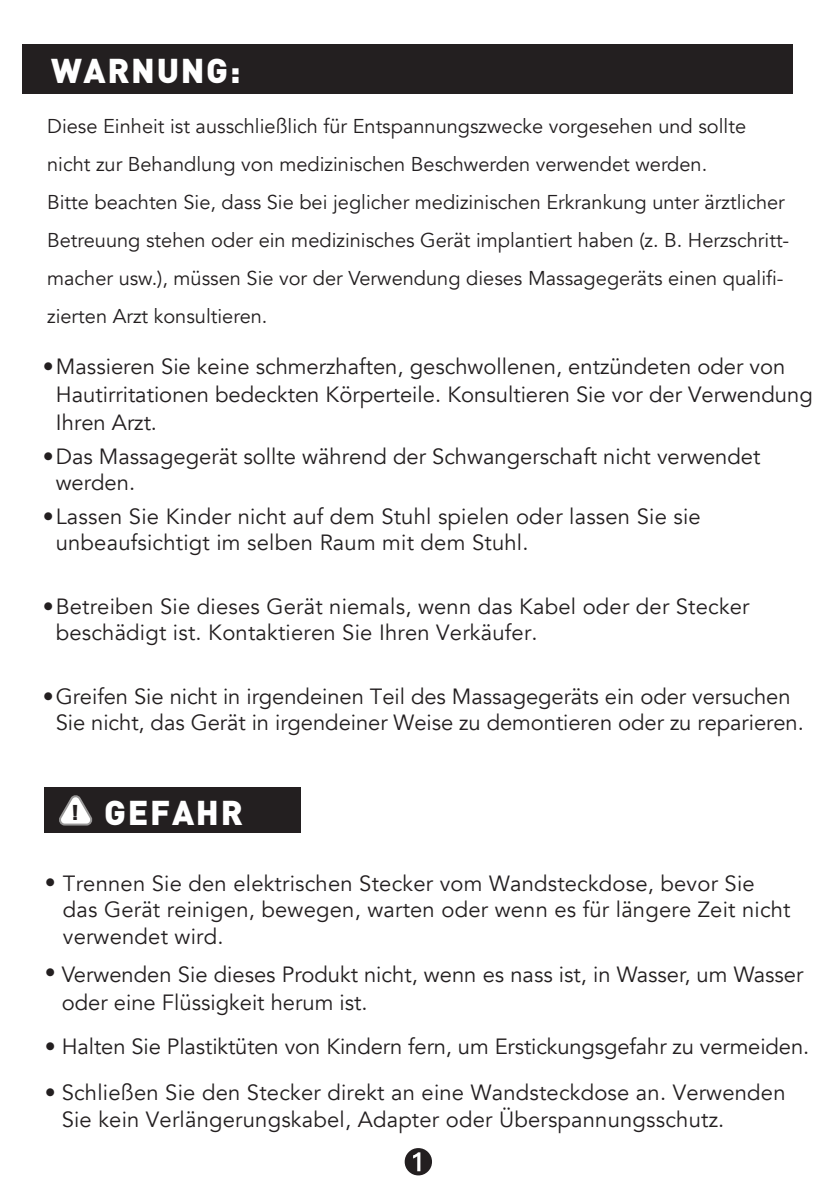
<style>
.page{position:relative;width:840px;height:1190px;background:#fff}
.page>*{position:absolute;margin:0;border:0;box-sizing:border-box;transform-origin:0 0}
.t1{font:900 34px "DIN";letter-spacing:.05em;color:#fff}
.t2{font:22px/26.4px "Avenir";color:#231f20}
.t3{font:20px/38px "Avenir";color:#231f20}
.s1{font-family:"Impact";font-weight:400;font-size:19px;color:#231f20}
</style>
<div class="page">
<div style="left:23px;top:45px;width:770px;height:49px;background:#231f20"></div>
<div style="left:45px;top:788px;width:256px;height:45px;background:#231f20"></div>
<svg style="left:59px;top:795px;width:33px;height:31px"></svg>
<svg style="left:405px;top:1148px;width:27px;height:27px"></svg>
<h1 class="t1" style="left:51px;top:48px;width:191px">WARNUNG:</h1>
<p class="t3" style="left:47px;top:107px;width:744px">Diese Einheit ist ausschließlich für Entspannungszwecke vorgesehen und sollte nicht zur Behandlung von medizinischen Beschwerden verwendet werden.<br>Bitte beachten Sie, dass Sie bei jeglicher medizinischen Erkrankung unter ärztlicher Betreuung stehen oder ein medizinisches Gerät implantiert haben (z. B. Herzschritt&shy;macher usw.), müssen Sie vor der Verwendung dieses Massagegeräts einen qualifi&shy;zierten Arzt konsultieren.</p>
<p class="t2" style="left:56px;top:353px;width:758px;line-height:28px;text-indent:-13px">•Massieren Sie keine schmerzhaften, geschwollenen, entzündeten oder von<br>Hautirritationen bedeckten Körperteile. Konsultieren Sie vor der Verwendung<br>Ihren Arzt.</p>
<p class="t2" style="left:56px;top:444px;width:706px;text-indent:-13px">•Das Massagegerät sollte während der Schwangerschaft nicht verwendet werden.</p>
<p class="t2" style="left:56px;top:504px;width:647px;text-indent:-13px">•Lassen Sie Kinder nicht auf dem Stuhl spielen oder lassen Sie sie unbeaufsichtigt im selben Raum mit dem Stuhl.</p>
<p class="t2" style="left:56px;top:594px;width:695px;text-indent:-13px">•Betreiben Sie dieses Gerät niemals, wenn das Kabel oder der Stecker beschädigt ist. Kontaktieren Sie Ihren Verkäufer.</p>
<p class="t2" style="left:56px;top:684px;width:750px;text-indent:-13px">•Greifen Sie nicht in irgendeinen Teil des Massagegeräts ein oder versuchen<br>Sie nicht, das Gerät in irgendeiner Weise zu demontieren oder zu reparieren.</p>
<h1 class="t1" style="left:72px;top:790px;width:172px"><span class="s1">!</span> GEFAHR</h1>
<p class="t2" style="left:45px;top:871px;width:712px">• Trennen Sie den elektrischen Stecker vom Wandsteckdose, bevor Sie</p>
<p class="t2" style="left:63px;top:897px;width:729px">das Gerät reinigen, bewegen, warten oder wenn es für längere Zeit nicht verwendet wird.</p>
<p class="t2" style="left:45px;top:962px;width:760px">• Verwenden Sie dieses Produkt nicht, wenn es nass ist, in Wasser, um Wasser</p>
<p class="t2" style="left:62px;top:990px;width:307px">oder eine Flüssigkeit herum ist.</p>
<p class="t2" style="left:45px;top:1034px;width:766px">• Halten Sie Plastiktüten von Kindern fern, um Erstickungsgefahr zu vermeiden.</p>
<p class="t2" style="left:62px;top:1080px;width:725px;text-indent:-17px">• Schließen Sie den Stecker direkt an eine Wandsteckdose an. Verwenden<br>Sie kein Verlängerungskabel, Adapter oder Überspannungsschutz.</p>
</div>
